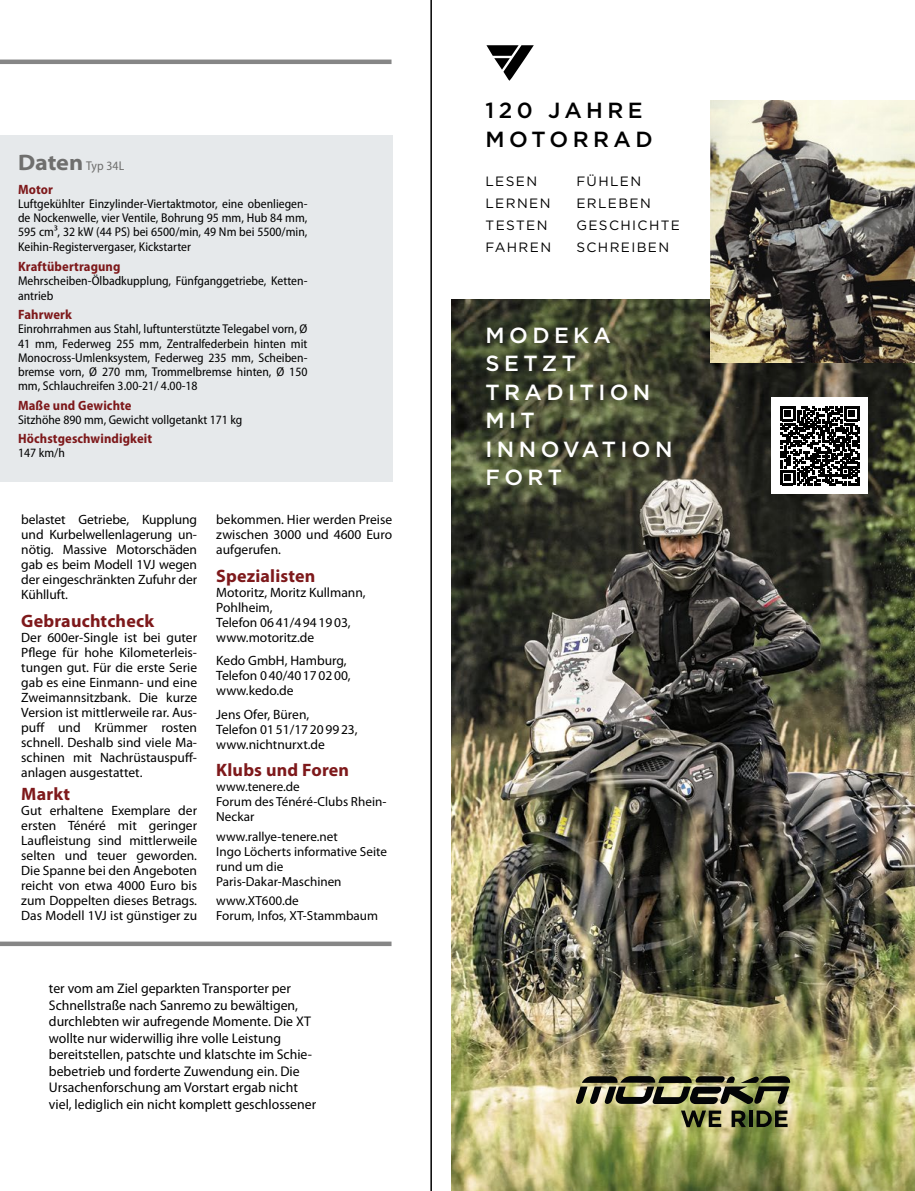
<style>
.page{position:relative;width:915px;height:1191px;background:#fff}
.page>*{position:absolute;margin:0;border:0;box-sizing:border-box;transform-origin:0 0}
.t1{font:500 21.9px/28.5px "Gotham";letter-spacing:.2em;color:#fff}
.t2{font:500 21.9px/28.5px "Gotham";letter-spacing:.2em;color:#000}
.t3{font:700 18px "Myriad Pro";letter-spacing:.01em;color:#7e191b}
.t4{font:14.1px/16.5px "Myriad Pro";color:#000}
.t5{font:13.5px/15px "Myriad Pro";color:#000;text-align:justify}
.t6{font:700 semi-condensed 13.5px "Myriad Pro";letter-spacing:.01em;color:#7e191b}
.t7{font:13.5px/21.9px "Gotham";letter-spacing:.1em;color:#000}
.t8{font:13.2px/15px "Myriad Pro";color:#000}
.t9{font:semi-condensed 12.75px/14.2px "Myriad Pro";color:#000;text-align:justify}
.t10{font:semi-condensed 12.75px "Myriad Pro";letter-spacing:.01em;color:#6f6f6e}
.s1{font-weight:700;font-stretch:semi-expanded;font-size:22.5px}
</style>
<div class="page">
<div style="left:0;top:135px;width:392px;height:346px;background:#e6e9eb"></div>
<div style="left:0;top:941px;width:391px;height:5px;background:#868686"></div>
<hr style="left:0;top:60px;width:391px;height:4px;background:#868686">
<img style="left:451px;top:300px;width:463px;height:891px">
<img style="left:575px;top:1076px;width:214px;height:28px">
<svg style="left:680px;top:1110px;width:41px;height:17px"></svg>
<svg style="left:731px;top:1110px;width:14px;height:17px"></svg>
<svg style="left:748px;top:1110px;width:4px;height:17px"></svg>
<svg style="left:756px;top:1110px;width:31px;height:17px"></svg>
<div style="left:771px;top:398px;width:96px;height:96px;background:#fff"></div>
<svg style="left:780px;top:406px;width:79px;height:79px"></svg>
<img style="left:710px;top:101px;width:204px;height:261px">
<svg style="left:486px;top:45px;width:47px;height:36px"></svg>
<hr style="left:430px;top:0;width:2px;height:1191px;background:#000">
<p class="t10" style="left:18px;top:159px;width:108px"><span class="s1">Daten</span> Typ 34L</p>
<p class="t6" style="left:18px;top:181px;width:36px">Motor</p>
<p class="t9" style="left:18px;top:196px;width:291px">Luftgekühlter Einzylinder-Viertaktmotor, eine obenliegen&shy;de Nockenwelle, vier Ventile, Bohrung 95 mm, Hub 84 mm, 595 cm³, 32 kW (44 PS) bei 6500/min, 49 Nm bei 5500/min, Keihin-Registervergaser, Kickstarter</p>
<p class="t6" style="left:18px;top:258px;width:104px">Kraftübertragung</p>
<p class="t9" style="left:18px;top:273px;width:291px;line-height:15px">Mehrscheiben-Ölbadkupplung, Fünfganggetriebe, Ketten&shy;antrieb</p>
<p class="t6" style="left:18px;top:307px;width:55px">Fahrwerk</p>
<p class="t9" style="left:18px;top:322px;width:291px">Einrohrrahmen aus Stahl, luftunterstützte Telegabel vorn, Ø 41 mm, Federweg 255 mm, Zentralfederbein hinten mit Monocross-Umlenksystem, Federweg 235 mm, Scheiben&shy;bremse vorn, Ø 270 mm, Trommelbremse hinten, Ø 150 mm, Schlauchreifen 3.00-21/ 4.00-18</p>
<p class="t6" style="left:18px;top:397px;width:115px">Maße und Gewichte</p>
<p class="t9" style="left:18px;top:413px;width:226px">Sitzhöhe 890 mm, Gewicht vollgetankt 171 kg</p>
<p class="t6" style="left:18px;top:431px;width:136px">Höchstgeschwindigkeit</p>
<p class="t9" style="left:18px;top:446px;width:48px">147 km/h</p>
<p class="t5" style="left:21px;top:512px;width:177px">belastet Getriebe, Kupplung und Kurbelwellenlagerung un&shy;nötig. Massive Motorschäden gab es beim Modell 1VJ wegen der eingeschränkten Zufuhr der Kühlluft.</p>
<h2 class="t3" style="left:21px;top:610px;width:134px">Gebrauchtcheck</h2>
<p class="t5" style="left:21px;top:630px;width:177px">Der 600er-Single ist bei guter Pflege für hohe Kilometerleis&shy;tungen gut. Für die erste Serie gab es eine Einmann- und eine Zweimannsitzbank. Die kurze Version ist mittlerweile rar. Aus&shy;puff und Krümmer rosten schnell. Deshalb sind viele Ma&shy;schinen mit Nachrüstauspuff&shy;anlagen ausgestattet.</p>
<h2 class="t3" style="left:21px;top:784px;width:50px">Markt</h2>
<p class="t5" style="left:21px;top:803px;width:177px">Gut erhaltene Exemplare der ersten Ténéré mit geringer Laufleistung sind mittlerweile selten und teuer geworden.<br>Die Spanne bei den Angeboten reicht von etwa 4000 Euro bis zum Doppelten dieses Betrags.<br>Das Modell 1VJ ist günstiger zu</p>
<p class="t5" style="left:216px;top:512px;width:177px">bekommen. Hier werden Preise zwischen 3000 und 4600 Euro aufgerufen.</p>
<h2 class="t3" style="left:216px;top:565px;width:101px">Spezialisten</h2>
<p class="t5" style="left:216px;top:585px;width:151px;text-align:left">Motoritz, Moritz Kullmann,<br>Pohlheim,<br>Telefon 0641/4941903, www.motoritz.de</p>
<p class="t5" style="left:216px;top:653px;width:136px;text-align:left">Kedo GmbH, Hamburg,<br>Telefon 040/40170200, www.kedo.de</p>
<p class="t5" style="left:216px;top:707px;width:143px;text-align:left">Jens Ofer, Büren,<br>Telefon 0151/17209923, www.nichtnurxt.de</p>
<h2 class="t3" style="left:216px;top:760px;width:134px">Klubs und Foren</h2>
<p class="t8" style="left:216px;top:779px;width:172px">www.tenere.de<br>Forum des Ténéré-Clubs Rhein-<br>Neckar</p>
<p class="t8" style="left:216px;top:829px;width:172px">www.rallye-tenere.net<br>Ingo Löcherts informative Seite rund um die<br>Paris-Dakar-Maschinen</p>
<p class="t8" style="left:216px;top:893px;width:163px">www.XT600.de<br>Forum, Infos, XT-Stammbaum</p>
<p class="t4" style="left:49px;top:980px;width:268px">ter vom am Ziel geparkten Transporter per Schnellstraße nach Sanremo zu bewältigen, durchlebten wir aufregende Momente. Die XT wollte nur widerwillig ihre volle Leistung bereitstellen, patschte und klatschte im Schie&shy;bebetrieb und forderte Zuwendung ein. Die Ursachenforschung am Vorstart ergab nicht viel, lediglich ein nicht komplett geschlossener</p>
<h1 class="t2" style="left:485px;top:96px;width:168px">120 JAHRE<br>MOTORRAD</h1>
<p class="t7" style="left:576px;top:170px;width:105px">FÜHLEN<br>ERLEBEN<br>GESCHICHTE<br>SCHREIBEN</p>
<p class="t7" style="left:485px;top:170px;width:67px">LESEN<br>LERNEN<br>TESTEN<br>FAHREN</p>
<h1 class="t1" style="left:485px;top:320px;width:188px">MODEKA<br>SETZT<br>TRADITION<br>MIT<br>INNOVATION<br>FORT</h1>
</div>
